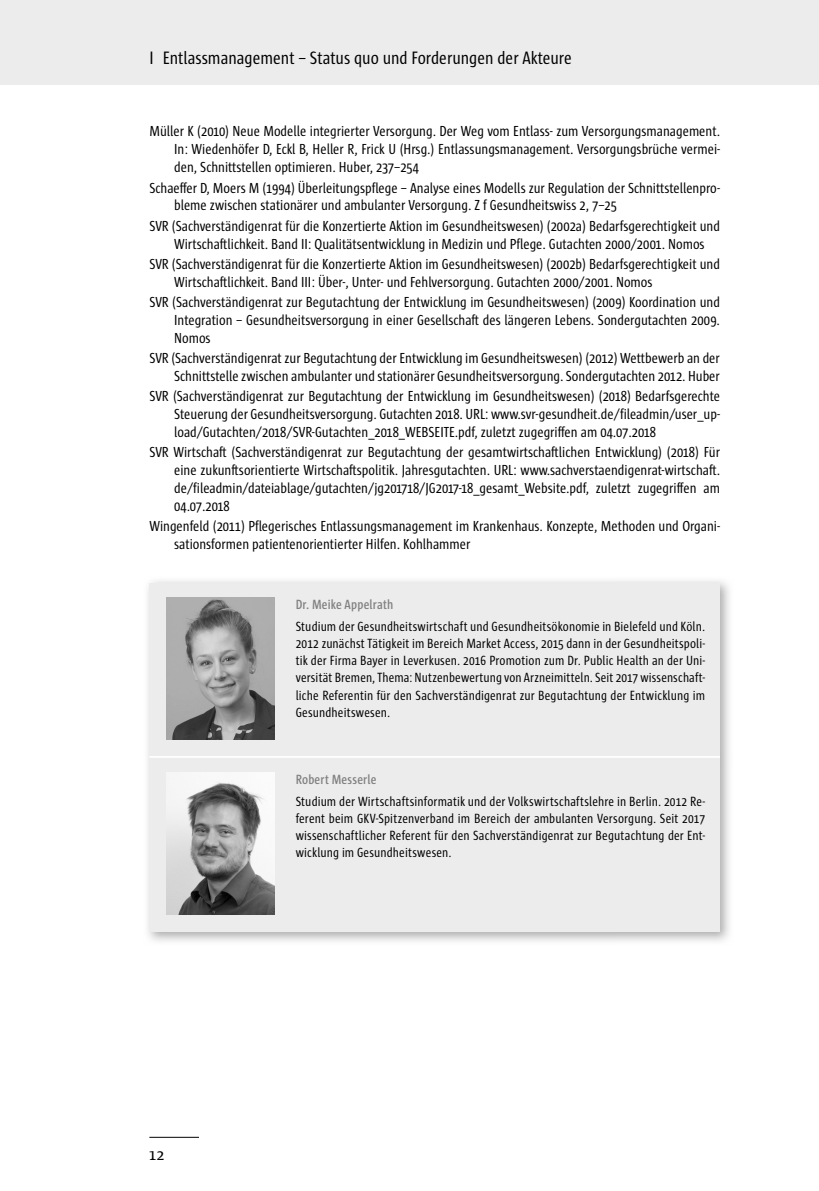
<style>
.page{position:relative;width:819px;height:1191px;background:#fff}
.page>*{position:absolute;margin:0;border:0;box-sizing:border-box;transform-origin:0 0}
.t1{font:18.38px "Sun Cd";color:#000}
.t2{font:15.75px "Fedra Serif B Pro";color:#000}
.t3{font:14.88px/17.8px "Sun Cd";color:#000;text-align:justify}
.t4{font:13.65px/17.2px "Sun Cd";letter-spacing:.01em;color:#000;text-align:justify}
.t5{font:600 13.65px "Sun Cd";letter-spacing:.015em;color:#818181}
</style>
<div class="page">
<div style="left:0;top:0;width:819px;height:85px;background:#ececec"></div>
<hr style="left:149px;top:1137px;width:50px;height:1px;background:#000">
<div style="left:149px;top:583px;width:571px;height:349px;background:#ececec"></div>
<hr style="left:149px;top:756px;width:571px;height:2px;background:#fff">
<img style="left:167px;top:597px;width:107px;height:142px">
<img style="left:167px;top:772px;width:107px;height:142px">
<p class="t1" style="left:149px;top:47px;width:424px">I Entlassmanagement – Status quo und Forderungen der Akteure</p>
<p class="t3" style="left:174px;top:122px;width:547px;text-indent:-25px">Müller K (2010) Neue Modelle integrierter Versorgung. Der Weg vom Entlass- zum Versorgungsmanagement.<br>In: Wiedenhöfer D, Eckl B, Heller R, Frick U (Hrsg.) Entlassungsmanagement. Versorgungsbrüche vermei&shy;den, Schnittstellen optimieren. Huber, 237–254</p>
<p class="t3" style="left:174px;top:178px;width:547px;text-indent:-25px">Schaeffer D, Moers M (1994) Überleitungspflege – Analyse eines Modells zur Regulation der Schnittstellenpro&shy;bleme zwischen stationärer und ambulanter Versorgung. Z f Gesundheitswiss 2, 7–25</p>
<p class="t3" style="left:174px;top:217px;width:547px;text-indent:-25px">SVR (Sachverständigenrat für die Konzertierte Aktion im Gesundheitswesen) (2002a) Bedarfsgerechtigkeit und<br>Wirtschaftlichkeit. Band II: Qualitätsentwicklung in Medizin und Pflege. Gutachten 2000/2001. Nomos</p>
<p class="t3" style="left:174px;top:255px;width:547px;text-indent:-25px">SVR (Sachverständigenrat für die Konzertierte Aktion im Gesundheitswesen) (2002b) Bedarfsgerechtigkeit und<br>Wirtschaftlichkeit. Band III: Über-, Unter- und Fehlversorgung. Gutachten 2000/2001. Nomos</p>
<p class="t3" style="left:174px;top:293px;width:547px;text-indent:-25px">SVR (Sachverständigenrat zur Begutachtung der Entwicklung im Gesundheitswesen) (2009) Koordination und Integration – Gesundheitsversorgung in einer Gesellschaft des längeren Lebens. Sondergutachten 2009.<br>Nomos</p>
<p class="t3" style="left:149px;top:349px;width:572px;text-align:right">SVR (Sachverständigenrat zur Begutachtung der Entwicklung im Gesundheitswesen) (2012) Wettbewerb an der<br>Schnittstelle zwischen ambulanter und stationärer Gesundheitsversorgung. Sondergutachten 2012. Huber</p>
<p class="t3" style="left:174px;top:387px;width:547px;text-indent:-25px">SVR (Sachverständigenrat zur Begutachtung der Entwicklung im Gesundheitswesen) (2018) Bedarfsgerechte Steuerung der Gesundheitsversorgung. Gutachten 2018. URL: www.svr-gesundheit.de/fileadmin/user_up&shy;load/Gutachten/2018/SVR-Gutachten_2018_WEBSEITE.pdf, zuletzt zugegriffen am 04.07.2018</p>
<p class="t3" style="left:174px;top:443px;width:547px;text-indent:-25px">SVR Wirtschaft (Sachverständigenrat zur Begutachtung der gesamtwirtschaftlichen Entwicklung) (2018) Für eine zukunftsorientierte Wirtschaftspolitik. Jahresgutachten. URL: www.sachverstaendigenrat-wirtschaft. de/fileadmin/dateiablage/gutachten/jg201718/JG2017-18_gesamt_Website.pdf, zuletzt zugegriffen am 04.07.2018</p>
<p class="t3" style="left:174px;top:517px;width:547px;text-indent:-25px">Wingenfeld (2011) Pflegerisches Entlassungsmanagement im Krankenhaus. Konzepte, Methoden und Organi&shy;sationsformen patientenorientierter Hilfen. Kohlhammer</p>
<p class="t5" style="left:296px;top:597px;width:99px">Dr. Meike Appelrath</p>
<p class="t4" style="left:296px;top:618px;width:411px">Studium der Gesundheitswirtschaft und Gesundheitsökonomie in Bielefeld und Köln.<br>2012 zunächst Tätigkeit im Bereich Market Access, 2015 dann in der Gesundheitspoli&shy;tik der Firma Bayer in Leverkusen. 2016 Promotion zum Dr. Public Health an der Uni&shy;versität Bremen, Thema: Nutzenbewertung von Arzneimitteln. Seit 2017 wissenschaft&shy;liche Referentin für den Sachverständigenrat zur Begutachtung der Entwicklung im Gesundheitswesen.</p>
<p class="t2" style="left:149px;top:1145px;width:17px">12</p>
<p class="t5" style="left:296px;top:771px;width:82px">Robert Messerle</p>
<p class="t4" style="left:296px;top:792px;width:411px">Studium der Wirtschaftsinformatik und der Volkswirtschaftslehre in Berlin. 2012 Re&shy;ferent beim GKV-Spitzenverband im Bereich der ambulanten Versorgung. Seit 2017 wissenschaftlicher Referent für den Sachverständigenrat zur Begutachtung der Ent&shy;wicklung im Gesundheitswesen.</p>
</div>
